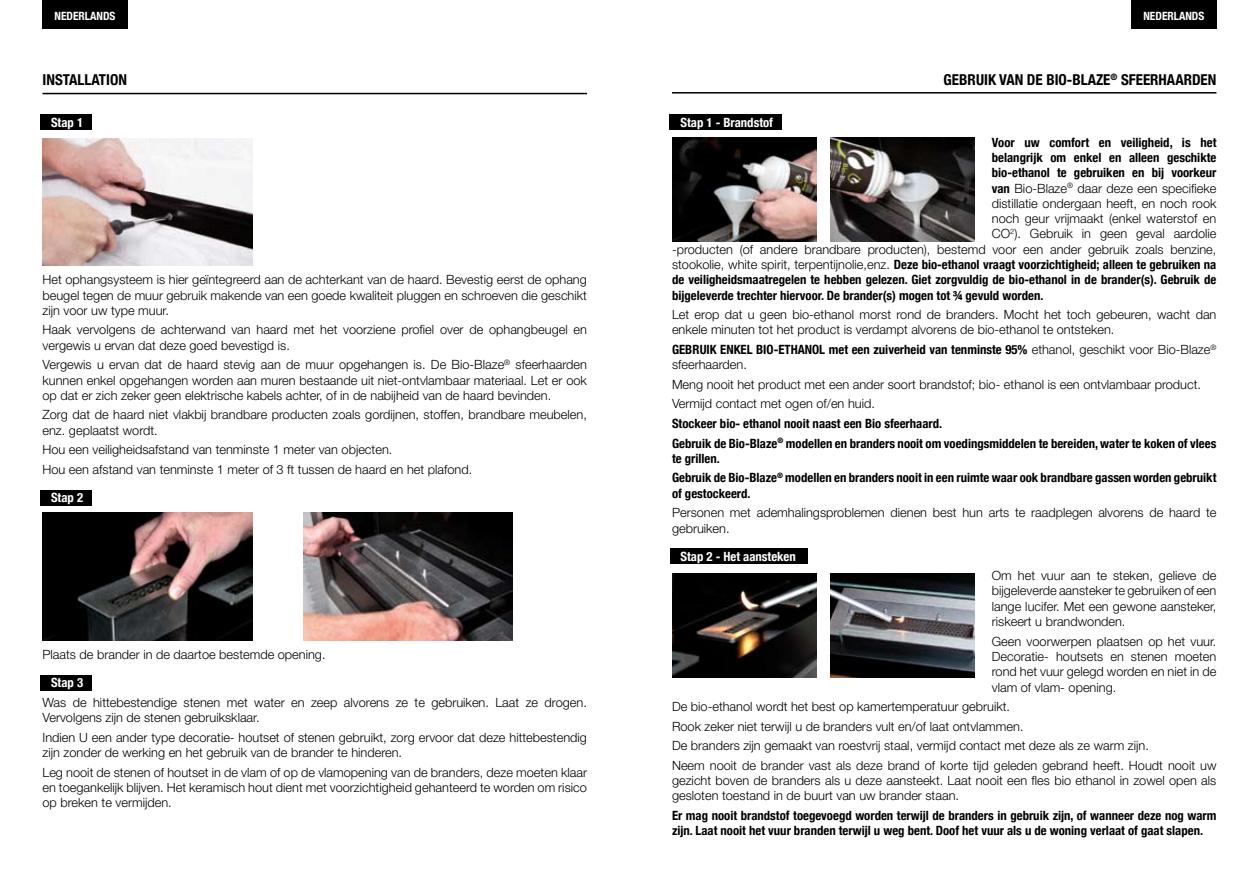
<style>
.page{position:relative;width:1259px;height:893px;background:#fff}
.page>*{position:absolute;margin:0;border:0;box-sizing:border-box;transform-origin:0 0}
.t1{font:700 condensed 15px "Helvetica Neue";color:#000}
.t2{font:300 12.75px/15.3px "Helvetica Neue";color:#000}
.t3{font:700 condensed 12.75px/15.3px "Helvetica Neue";color:#000}
.t4{font:700 condensed 12.75px "Helvetica Neue";color:#fff}
.t5{font:700 condensed 11.4px "Helvetica Neue";color:#fff}
.s1{font-weight:700;font-stretch:condensed}
.s2{font-weight:300;font-stretch:normal}
</style>
<div class="page">
<div style="left:40px;top:675px;width:51px;height:15px;background:#000"></div>
<div style="left:40px;top:490px;width:51px;height:16px;background:#000"></div>
<div style="left:670px;top:549px;width:137px;height:15px;background:#000"></div>
<div style="left:670px;top:114px;width:112px;height:16px;background:#000"></div>
<div style="left:40px;top:114px;width:51px;height:16px;background:#000"></div>
<div style="left:43px;top:0;width:85px;height:28px;background:#000"></div>
<div style="left:1131px;top:0;width:85px;height:28px;background:#000"></div>
<hr style="left:672px;top:92px;width:544px;height:2px;background:#000">
<hr style="left:43px;top:93px;width:544px;height:1px;background:#000">
<img style="left:43px;top:138px;width:209px;height:128px">
<img style="left:672px;top:137px;width:144px;height:105px">
<img style="left:830px;top:137px;width:144px;height:105px">
<img style="left:672px;top:573px;width:144px;height:105px">
<img style="left:830px;top:573px;width:144px;height:105px">
<img style="left:43px;top:513px;width:209px;height:127px">
<img style="left:303px;top:513px;width:210px;height:127px">
<p class="t5" style="left:55px;top:9px;width:38px">nederlands</p>
<p class="t5" style="left:1143px;top:9px;width:38px">nederlands</p>
<p class="t1" style="left:43px;top:71px;width:86px">INSTALLATION</p>
<p class="t4" style="left:51px;top:115px;width:34px">Stap 1</p>
<p class="t2" style="left:43px;top:272px;width:546px;text-align:justify">Het ophangsysteem is hier geïntegreerd aan de achterkant van de haard. Bevestig eerst de ophang beugel tegen de muur gebruik makende van een goede kwaliteit pluggen en schroeven die geschikt zijn voor uw type muur.</p>
<p class="t2" style="left:43px;top:322px;width:546px">Haak vervolgens de achterwand van haard met het voorziene profiel over de ophangbeugel en vergewis u ervan dat deze goed bevestigd is.</p>
<p class="t2" style="left:43px;top:357px;width:546px;text-align:justify">Vergewis u ervan dat de haard stevig aan de muur opgehangen is. De Bio-Blaze<sup>®</sup> sfeerhaarden kunnen enkel opgehangen worden aan muren bestaande uit niet-ontvlambaar materiaal. Let er ook op dat er zich zeker geen elektrische kabels achter, of in de nabijheid van de haard bevinden.</p>
<p class="t2" style="left:43px;top:407px;width:546px">Zorg dat de haard niet vlakbij brandbare producten zoals gordijnen, stoffen, brandbare meubelen, enz. geplaatst wordt.</p>
<p class="t2" style="left:43px;top:440px;width:431px;line-height:19.5px">Hou een veiligheidsafstand van tenminste 1 meter van objecten.<br>Hou een afstand van tenminste 1 meter of 3 ft tussen de haard en het plafond.</p>
<p class="t4" style="left:51px;top:490px;width:34px">Stap 2</p>
<p class="t2" style="left:43px;top:647px;width:284px">Plaats de brander in de daartoe bestemde opening.</p>
<p class="t4" style="left:51px;top:675px;width:34px">Stap 3</p>
<p class="t2" style="left:43px;top:694px;width:546px">Was de hittebestendige stenen met water en zeep alvorens ze te gebruiken. Laat ze drogen.<br>Vervolgens zijn de stenen gebruiksklaar.</p>
<p class="t2" style="left:43px;top:729px;width:546px">Indien U een ander type decoratie- houtset of stenen gebruikt, zorg ervoor dat deze hittebestendig zijn zonder de werking en het gebruik van de brander te hinderen.</p>
<p class="t2" style="left:43px;top:764px;width:546px;text-align:justify">Leg nooit de stenen of houtset in de vlam of op de vlamopening van de branders, deze moeten klaar en toegankelijk blijven. Het keramisch hout dient met voorzichtigheid gehanteerd te worden om risico op breken te vermijden.</p>
<p class="t4" style="left:680px;top:115px;width:94px">Stap 1 - Brandstof</p>
<p class="t1" style="left:943px;top:71px;width:65px">Gebruik van</p>
<p class="t1" style="left:1027px;top:71px;width:189px">de Bio-Blaze<sup>®</sup> sfeerhaarden</p>
<p class="t3" style="left:992px;top:134px;width:226px">Voor uw comfort en veiligheid, is het</p>
<p class="t3" style="left:992px;top:150px;width:226px">belangrijk om enkel en alleen geschikte</p>
<p class="t3" style="left:992px;top:165px;width:226px">bio-ethanol te gebruiken en bij voorkeur</p>
<p class="t2" style="left:992px;top:180px;width:226px"><span class="s1">van</span> Bio-Blaze<sup>®</sup> daar deze een specifieke</p>
<p class="t2" style="left:992px;top:195px;width:226px">distillatie ondergaan heeft, en noch rook</p>
<p class="t2" style="left:992px;top:211px;width:226px">noch geur vrijmaakt (enkel waterstof en</p>
<p class="t2" style="left:992px;top:226px;width:226px">CO<sup>2</sup>). Gebruik in geen geval aardolie</p>
<p class="t2" style="left:672px;top:241px;width:546px">-producten (of andere brandbare producten), bestemd voor een ander gebruik zoals benzine,</p>
<p class="t3" style="left:672px;top:257px;width:546px"><span class="s2">stookolie, white spirit, terpentijnolie,enz.</span> Deze bio-ethanol vraagt voorzichtigheid; alleen te gebruiken na</p>
<p class="t3" style="left:672px;top:272px;width:546px">de veiligheidsmaatregelen te hebben gelezen. Giet zorgvuldig de bio-ethanol in de brander(s). Gebruik de</p>
<p class="t3" style="left:672px;top:287px;width:373px">bijgeleverde trechter hiervoor. De brander(s) mogen tot ¾ gevuld worden.</p>
<p class="t2" style="left:672px;top:307px;width:546px">Let erop dat u geen bio-ethanol morst rond de branders. Mocht het toch gebeuren, wacht dan enkele minuten tot het product is verdampt alvorens de bio-ethanol te ontsteken.</p>
<p class="t3" style="left:672px;top:342px;width:546px">GEBRUIK ENKEL BIO-ETHANOL met een zuiverheid van tenminste 95% <span class="s2">ethanol, geschikt voor Bio-Blaze</span><sup>® </sup><span class="s2">sfeerhaarden.</span></p>
<p class="t2" style="left:672px;top:374px;width:530px;line-height:19.5px">Meng nooit het product met een ander soort brandstof; bio- ethanol is een ontvlambaar product.<br>Vermijd contact met ogen of/en huid.</p>
<p class="t3" style="left:672px;top:413px;width:546px;line-height:19.5px">Stockeer bio- ethanol nooit naast een Bio sfeerhaard.<br>Gebruik de Bio-Blaze<sup>®</sup> modellen en branders nooit om voedingsmiddelen te bereiden, water te koken of vlees</p>
<p class="t3" style="left:672px;top:448px;width:546px;line-height:19.5px">te grillen.<br>Gebruik de Bio-Blaze<sup>®</sup> modellen en branders nooit in een ruimte waar ook brandbare gassen worden gebruikt</p>
<p class="t3" style="left:672px;top:485px;width:80px">of gestockeerd.</p>
<p class="t2" style="left:672px;top:505px;width:546px">Personen met ademhalingsproblemen dienen best hun arts te raadplegen alvorens de haard te gebruiken.</p>
<p class="t4" style="left:680px;top:548px;width:117px">Stap 2 - Het aansteken</p>
<p class="t2" style="left:991px;top:568px;width:226px;text-align:justify">Om het vuur aan te steken, gelieve de bijgeleverde aansteker te gebruiken of een lange lucifer. Met een gewone aansteker, riskeert u brandwonden.</p>
<p class="t2" style="left:991px;top:633px;width:226px;text-align:justify">Geen voorwerpen plaatsen op het vuur.<br>Decoratie- houtsets en stenen moeten rond het vuur gelegd worden en niet in de vlam of vlam- opening.</p>
<p class="t2" style="left:672px;top:696px;width:546px;line-height:19.5px">De bio-ethanol wordt het best op kamertemperatuur gebruikt.<br>Rook zeker niet terwijl u de branders vult en/of laat ontvlammen.<br>De branders zijn gemaakt van roestvrij staal, vermijd contact met deze als ze warm zijn.<br>Neem nooit de brander vast als deze brand of korte tijd geleden gebrand heeft. Houdt nooit uw</p>
<p class="t2" style="left:672px;top:772px;width:546px">gezicht boven de branders als u deze aansteekt. Laat nooit een fles bio ethanol in zowel open als gesloten toestand in de buurt van uw brander staan.</p>
<p class="t3" style="left:672px;top:807px;width:546px">Er mag nooit brandstof toegevoegd worden terwijl de branders in gebruik zijn, of wanneer deze nog warm zijn. Laat nooit het vuur branden terwijl u weg bent. Doof het vuur als u de woning verlaat of gaat slapen.</p>
</div>
